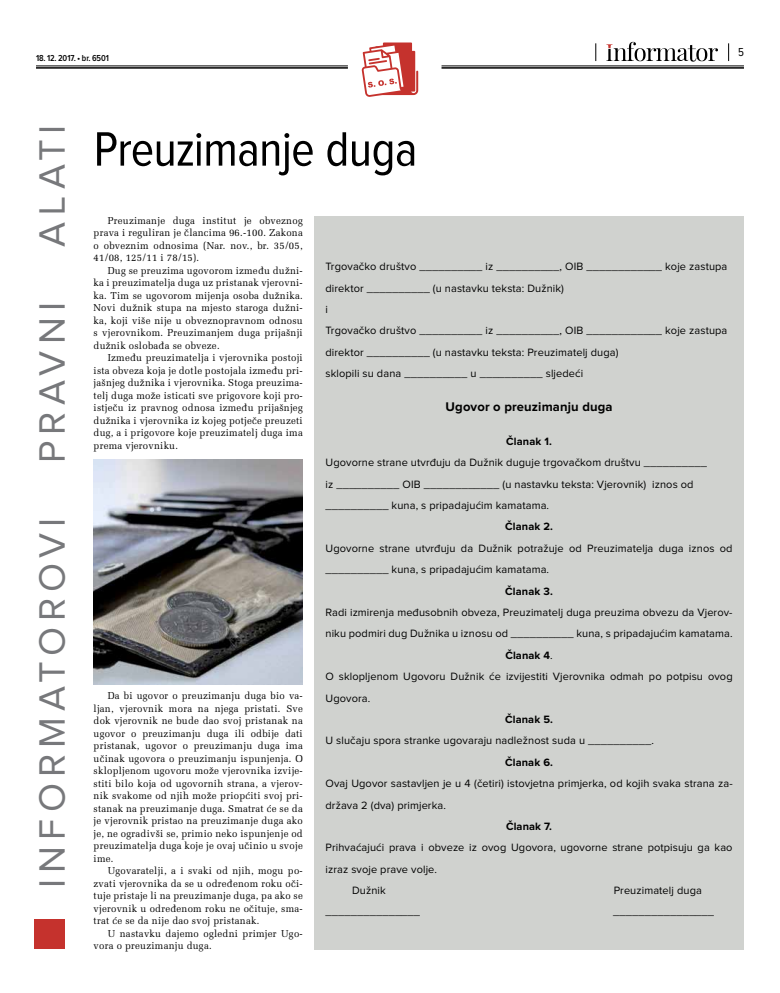
<style>
.page{position:relative;width:780px;height:993px;background:#fff}
.page>*{position:absolute;margin:0;border:0;box-sizing:border-box;transform-origin:0 0}
.t1{font:50px "Proxima Nova Cond";letter-spacing:-.015em;color:#000}
.t2{font:38px "Proxima Nova";letter-spacing:.165em;color:#77787b}
.t3{font:700 13px "Proxima Nova";letter-spacing:.01em;color:#000}
.t4{font:12px "Proxima Nova Cond";color:#000}
.t5{font:11px/21.4px "Proxima Nova";letter-spacing:.01em;color:#000}
.t6{font:700 11px "Proxima Nova";letter-spacing:.01em;color:#000}
.t7{font:10px/12.5px "Melior 1250";letter-spacing:.025em;color:#000;text-align:justify;scale:.96 1}
.t8{font:600 9px "Proxima Nova Cond";letter-spacing:-.015em;color:#000}
.s1{font-weight:400}
</style>
<div class="page">
<svg style="left:361px;top:42px;width:57px;height:55px"></svg>
<svg style="left:595px;top:43px;width:1px;height:18px"></svg>
<svg style="left:728px;top:43px;width:1px;height:18px"></svg>
<svg style="left:606px;top:42px;width:112px;height:20px"></svg>
<hr style="left:36px;top:67px;width:312px;height:2px;background:#000">
<hr style="left:36px;top:66px;width:312px;height:1px;background:#000">
<hr style="left:441px;top:67px;width:303px;height:2px;background:#000">
<hr style="left:441px;top:66px;width:303px;height:1px;background:#000">
<div style="left:35px;top:919px;width:30px;height:29px;background:#c5322d"></div>
<div style="left:314px;top:216px;width:430px;height:732px;background:#d0d2cf"></div>
<img style="left:94px;top:459px;width:209px;height:225px">
<p class="t8" style="left:36px;top:54px;width:74px">18. 12. 2017. • br. 6501</p>
<p class="t4" style="left:738px;top:47px;width:7px">5</p>
<h2 class="t2" style="left:35px;top:247px;width:124px;rotate:-90deg">ALATI</h2>
<h2 class="t2" style="left:35px;top:462px;width:162px;rotate:-90deg">PRAVNI</h2>
<h2 class="t2" style="left:35px;top:888px;width:372px;rotate:-90deg">INFORMATOROVI</h2>
<h1 class="t1" style="left:94px;top:126px;width:325px">Preuzimanje duga</h1>
<p class="t7" style="left:94px;top:214px;width:219px;text-indent:14px">Preuzimanje duga institut je obveznog prava i reguliran je člancima 96.-100. Zakona o obveznim odnosima (Nar. nov., br. 35/05, 41/08, 125/11 i 78/15).</p>
<p class="t7" style="left:94px;top:264px;width:219px;text-indent:14px">Dug se preuzima ugovorom između dužni&shy;ka i preuzimatelja duga uz pristanak vjerovni&shy;ka. Tim se ugovorom mijenja osoba dužnika.<br>Novi dužnik stupa na mjesto staroga dužni&shy;ka, koji više nije u obveznopravnom odnosu s vjerovnikom. Preuzimanjem duga prijašnji dužnik oslobađa se obveze.</p>
<p class="t7" style="left:94px;top:351px;width:219px;text-indent:14px">Između preuzimatelja i vjerovnika postoji ista obveza koja je dotle postojala između pri&shy;jašnjeg dužnika i vjerovnika. Stoga preuzima&shy;telj duga može isticati sve prigovore koji pro&shy;istječu iz pravnog odnosa između prijašnjeg dužnika i vjerovnika iz kojeg potječe preuzeti dug, a i prigovore koje preuzimatelj duga ima prema vjerovniku.</p>
<p class="t7" style="left:94px;top:689px;width:219px;text-indent:14px">Da bi ugovor o preuzimanju duga bio va&shy;ljan, vjerovnik mora na njega pristati. Sve dok vjerovnik ne bude dao svoj pristanak na ugovor o preuzimanju duga ili odbije dati pristanak, ugovor o preuzimanju duga ima učinak ugovora o preuzimanju ispunjenja. O sklopljenom ugovoru može vjerovnika izvije&shy;stiti bilo koja od ugovornih strana, a vjerov&shy;nik svakome od njih može priopćiti svoj pri&shy;stanak na preuzimanje duga. Smatrat će se da je vjerovnik pristao na preuzimanje duga ako je, ne ogradivši se, primio neko ispunjenje od preuzimatelja duga koje je ovaj učinio u svoje ime.</p>
<p class="t7" style="left:94px;top:864px;width:219px;text-indent:14px">Ugovaratelji, a i svaki od njih, mogu po&shy;zvati vjerovnika da se u određenom roku oči&shy;tuje pristaje li na preuzimanje duga, pa ako se vjerovnik u određenom roku ne očituje, sma&shy;trat će se da nije dao svoj pristanak.</p>
<p class="t7" style="left:94px;top:926px;width:219px;text-indent:14px">U nastavku dajemo ogledni primjer Ugo&shy;vora o preuzimanju duga.</p>
<p class="t5" style="left:325px;top:256px;width:403px">Trgovačko društvo __________ iz __________, OIB ____________ koje zastupa direktor __________ (u nastavku teksta: Dužnik)<br>i<br>Trgovačko društvo __________ iz __________, OIB ____________ koje zastupa direktor __________ (u nastavku teksta: Preuzimatelj duga)<br>sklopili su dana __________ u __________ sljedeći</p>
<h3 class="t3" style="left:445px;top:400px;width:168px">Ugovor o preuzimanju duga</h3>
<p class="t6" style="left:506px;top:436px;width:47px">Članak 1.</p>
<p class="t5" style="left:325px;top:452px;width:383px">Ugovorne strane utvrđuju da Dužnik duguje trgovačkom društvu __________ iz __________ OIB ____________ (u nastavku teksta: Vjerovnik) iznos od __________ kuna, s pripadajućim kamatama.</p>
<p class="t6" style="left:505px;top:521px;width:49px">Članak 2.</p>
<p class="t5" style="left:325px;top:537px;width:408px">Ugovorne strane utvrđuju da Dužnik potražuje od Preuzimatelja duga iznos od __________ kuna, s pripadajućim kamatama.</p>
<p class="t6" style="left:505px;top:585px;width:49px">Članak 3.</p>
<p class="t5" style="left:325px;top:602px;width:408px">Radi izmirenja međusobnih obveza, Preuzimatelj duga preuzima obvezu da Vjerov-</p>
<p class="t5" style="left:325px;top:623px;width:408px">niku podmiri dug Dužnika u iznosu od __________ kuna, s pripadajućim kamatama.</p>
<p class="t6" style="left:505px;top:650px;width:49px">Članak 4<span class="s1">.</span></p>
<p class="t5" style="left:325px;top:666px;width:408px">O sklopljenom Ugovoru Dužnik će izvijestiti Vjerovnika odmah po potpisu ovog</p>
<p class="t5" style="left:325px;top:687px;width:46px">Ugovora.</p>
<p class="t6" style="left:505px;top:714px;width:49px">Članak 5.</p>
<p class="t5" style="left:325px;top:730px;width:330px">U slučaju spora stranke ugovaraju nadležnost suda u __________.</p>
<p class="t6" style="left:505px;top:756px;width:49px">Članak 6.</p>
<p class="t5" style="left:325px;top:773px;width:408px">Ovaj Ugovor sastavljen je u 4 (četiri) istovjetna primjerka, od kojih svaka strana za&shy;država 2 (dva) primjerka.</p>
<p class="t6" style="left:506px;top:820px;width:48px">Članak 7.</p>
<p class="t5" style="left:325px;top:837px;width:408px">Prihvaćajući prava i obveze iz ovog Ugovora, ugovorne strane potpisuju ga kao</p>
<p class="t5" style="left:325px;top:858px;width:113px">izraz svoje prave volje.</p>
<p class="t5" style="left:352px;top:879px;width:35px">Dužnik</p>
<p class="t5" style="left:613px;top:879px;width:90px">Preuzimatelj duga</p>
<p class="t5" style="left:325px;top:901px;width:96px">_______________</p>
<p class="t5" style="left:613px;top:901px;width:102px">________________</p>
</div>
